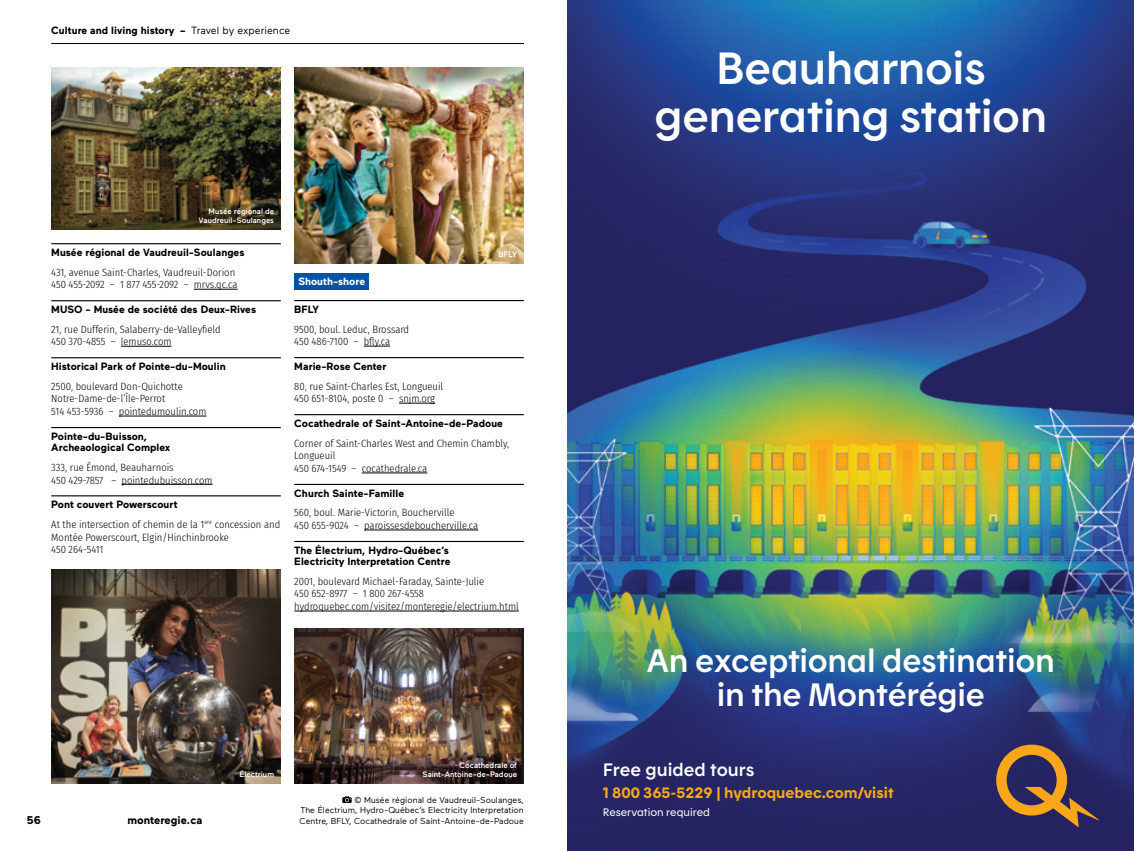
<style>
.page{position:relative;width:1134px;height:851px;background:#fff}
.page>*{position:absolute;margin:0;border:0;box-sizing:border-box;transform-origin:0 0}
.t1{font:45px/48px "Hydro Quebec Demi";letter-spacing:-.01em;color:#fff;text-align:center}
.t2{font:32.25px/34.5px "Hydro Quebec Demi";letter-spacing:-.01em;color:#fff;text-align:center}
.t3{font:18px "Hydro Quebec Demi";color:#fff}
.t4{font:15px "Hydro Quebec Gras";color:#faa61a}
.t5{font:700 11.25px "Maax";color:#000}
.t6{font:10.8px "Hydro Quebec Normal";color:#fff}
.t7{font:300 10.5px/12.8px "Fira Sans Condensed";color:#000}
.t8{font:700 10.5px/11.2px "Maax";color:#000}
.t9{font:700 10.5px "Maax";color:#fff}
.t10{font:8.7px/10.5px "Maax";color:#000;text-align:justify}
.t11{font:500 7.8px/9px "Maax";color:#fff;text-align:right}
.s1{font-weight:400}
</style>
<div class="page">
<img style="left:567px;top:0;width:567px;height:850px">
<svg style="left:996px;top:744px;width:103px;height:83px;background:#644b4d"></svg>
<hr style="left:51px;top:243px;width:230px;height:1px;background:#000">
<hr style="left:194px;top:289px;width:44px;height:1px;background:#000">
<hr style="left:51px;top:300px;width:230px;height:1px;background:#000">
<hr style="left:121px;top:346px;width:51px;height:1px;background:#000">
<hr style="left:51px;top:357px;width:230px;height:1px;background:#000">
<hr style="left:119px;top:416px;width:87px;height:1px;background:#000">
<hr style="left:51px;top:427px;width:230px;height:1px;background:#000">
<hr style="left:122px;top:484px;width:91px;height:1px;background:#000">
<hr style="left:51px;top:495px;width:230px;height:1px;background:#000">
<div style="left:294px;top:273px;width:75px;height:17px;background:#0054a6"></div>
<hr style="left:294px;top:300px;width:230px;height:1px;background:#000">
<svg style="left:364px;top:346px;width:26px;height:1px"></svg>
<hr style="left:294px;top:357px;width:230px;height:1px;background:#000">
<hr style="left:399px;top:403px;width:36px;height:1px;background:#000">
<hr style="left:294px;top:414px;width:230px;height:1px;background:#000">
<hr style="left:362px;top:472px;width:65px;height:1px;background:#000">
<hr style="left:294px;top:484px;width:230px;height:1px;background:#000">
<hr style="left:364px;top:529px;width:114px;height:1px;background:#000">
<hr style="left:294px;top:541px;width:230px;height:1px;background:#000">
<hr style="left:294px;top:610px;width:225px;height:1px;background:#000">
<img style="left:294px;top:68px;width:230px;height:195px">
<img style="left:51px;top:569px;width:230px;height:214px">
<img style="left:51px;top:68px;width:230px;height:162px">
<img style="left:294px;top:628px;width:230px;height:155px">
<hr style="left:51px;top:43px;width:473px;height:1px;background:#000">
<svg style="left:342px;top:796px;width:10px;height:7px"></svg>
<p class="t8" style="left:51px;top:25px;width:241px">Culture and living history – <span class="s1">Travel by experience</span></p>
<p class="t11" style="left:199px;top:207px;width:77px">Musée régional de<br>Vaudreuil-Soulanges</p>
<p class="t8" style="left:51px;top:247px;width:195px">Musée régional de Vaudreuil-Soulanges</p>
<p class="t7" style="left:51px;top:265px;width:188px">431, avenue Saint-Charles, Vaudreuil-Dorion<br>450 455-2092 ― 1 877 455-2092 ― mrvs.qc.ca</p>
<p class="t8" style="left:51px;top:304px;width:206px">MUSO - Musée de société des Deux-Rives</p>
<p class="t7" style="left:51px;top:322px;width:171px">21, rue Dufferin, Salaberry-de-Valleyfield<br>450 370-4855 ― lemuso.com</p>
<p class="t8" style="left:51px;top:361px;width:176px">Historical Park of Pointe-du-Moulin</p>
<p class="t7" style="left:51px;top:379px;width:157px">2500, boulevard Don-Quichotte<br>Notre-Dame-de-l’Île-Perrot<br>514 453-5936 ― pointedumoulin.com</p>
<p class="t8" style="left:51px;top:431px;width:120px">Pointe-du-Buisson,<br>Archeaological Complex</p>
<p class="t7" style="left:51px;top:460px;width:163px">333, rue Émond, Beauharnois<br>450 429-7857 ― pointedubuisson.com</p>
<p class="t8" style="left:51px;top:499px;width:128px">Pont couvert Powerscourt</p>
<p class="t7" style="left:51px;top:517px;width:230px">At the intersection of chemin de la 1<sup>ere</sup> concession and<br>Montée Powerscourt, Elgin/Hinchinbrooke<br>450 264-5411</p>
<p class="t11" style="left:498px;top:249px;width:20px">BFLY</p>
<p class="t9" style="left:298px;top:276px;width:68px">Shouth-shore</p>
<p class="t8" style="left:294px;top:304px;width:26px">BFLY</p>
<p class="t7" style="left:294px;top:322px;width:116px">9500, boul. Leduc, Brossard<br>450 486-7100 ― bfly.ca</p>
<p class="t8" style="left:294px;top:361px;width:94px">Marie-Rose Center</p>
<p class="t7" style="left:294px;top:379px;width:151px">80, rue Saint-Charles Est, Longueuil<br>450 651-8104, poste 0 ― snjm.org</p>
<p class="t8" style="left:294px;top:418px;width:210px">Cocathedrale of Saint-Antoine-de-Padoue</p>
<p class="t7" style="left:294px;top:436px;width:216px">Corner of Saint-Charles West and Chemin Chambly,<br>Longueuil<br>450 674-1549 ― cocathedrale.ca</p>
<p class="t8" style="left:294px;top:487px;width:111px">Church Sainte-Famille</p>
<p class="t7" style="left:294px;top:506px;width:186px">560, boul. Marie-Victorin, Boucherville<br>450 655-9024 ― paroissesdeboucherville.ca</p>
<p class="t8" style="left:294px;top:544px;width:158px">The Électrium, Hydro-Québec’s<br>Electricity Interpretation Centre</p>
<p class="t7" style="left:294px;top:574px;width:226px">2001, boulevard Michael-Faraday, Sainte-Julie<br>450 652-8977 ― 1 800 267-4558 hydroquebec.com/visitez/monteregie/electrium.html</p>
<p class="t5" style="left:27px;top:814px;width:16px">56</p>
<p class="t5" style="left:127px;top:814px;width:76px">monteregie.ca</p>
<p class="t11" style="left:240px;top:769px;width:36px">Électrium</p>
<p class="t11" style="left:422px;top:760px;width:96px">Cocathedrale of<br>Saint-Antoine-de-Padoue</p>
<p class="t10" style="left:300px;top:794px;width:226px;text-indent:55px">© Musée régional de Vaudreuil-Soulanges, The Électrium, Hydro-Québec’s Electricity Interpretation Centre, BFLY, Cocathedrale of Saint-Antoine-de-Padoue</p>
<h1 class="t1" style="left:654px;top:42px;width:394px">Beauharnois generating station</h1>
<h2 class="t2" style="left:647px;top:642px;width:409px">An exceptional destination in the Montérégie</h2>
<h3 class="t3" style="left:603px;top:758px;width:153px">Free guided tours</h3>
<h3 class="t4" style="left:603px;top:783px;width:292px">1 800 365-5229 | hydroquebec.com/visit</h3>
<p class="t6" style="left:603px;top:805px;width:109px">Reservation required</p>
</div>
